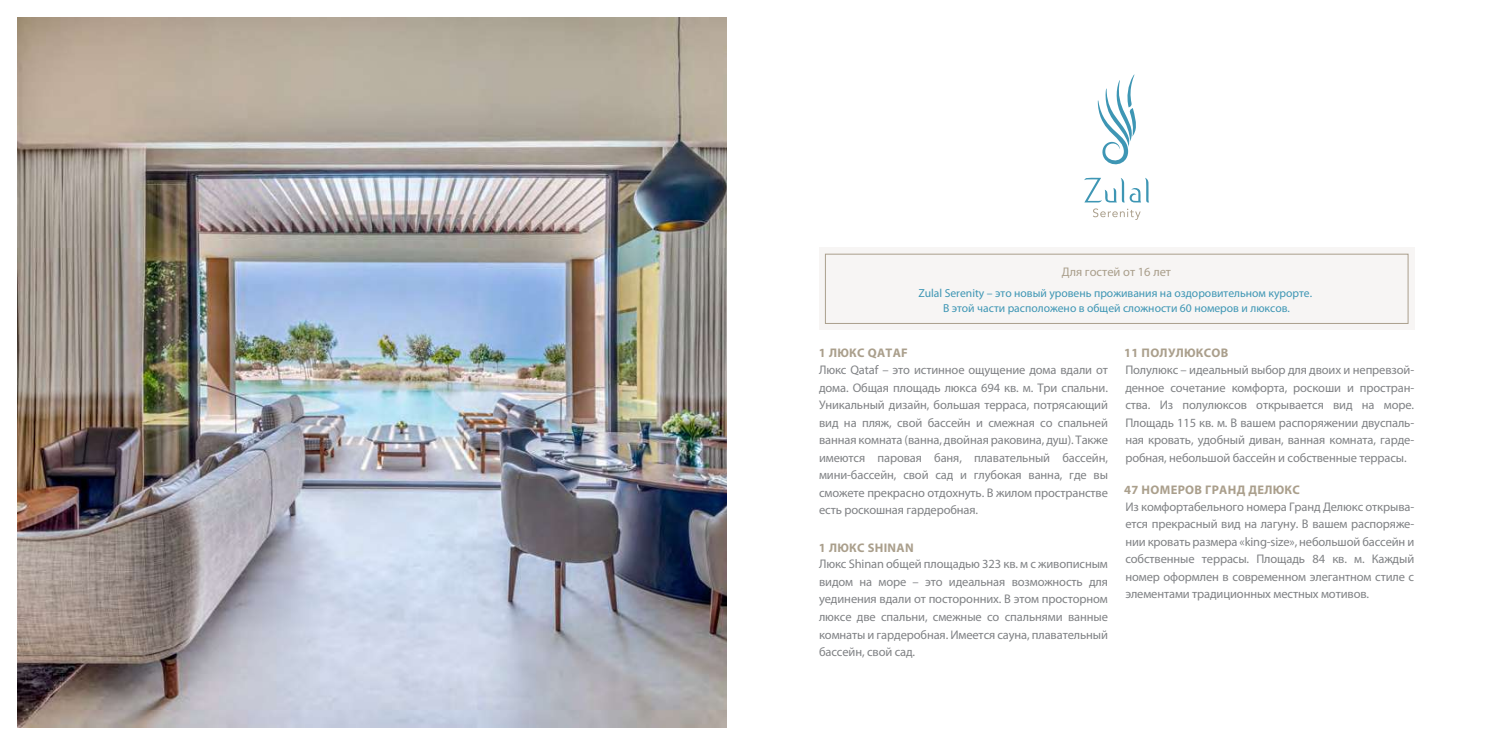
<style>
.page{position:relative;width:1489px;height:745px;background:#fff}
.page>*{position:absolute;margin:0;border:0;box-sizing:border-box;transform-origin:0 0}
.t1{font:12.5px/17.5px "Myriad Pro";letter-spacing:-.01em;color:#808285;text-align:justify}
.t2{font:700 12.5px "Myriad Pro";letter-spacing:.025em;color:#aa9f8c}
.t3{font:12.5px "Myriad Pro";color:#aa9f8c}
.t4{font:11.62px/15px "Myriad Pro";color:#3e96b4;text-align:center}
</style>
<div class="page">
<img style="left:18px;top:18px;width:708px;height:708px">
<div style="left:819px;top:247px;width:595px;height:83px;background:#f7f5f4"></div>
<div style="left:824px;top:253px;width:584px;height:71px;border:1px solid #aa9f8c"></div>
<svg style="left:1084px;top:177px;width:65px;height:25px"></svg>
<svg style="left:1097px;top:74px;width:39px;height:91px"></svg>
<svg style="left:1093px;top:208px;width:47px;height:12px"></svg>
<p class="t3" style="left:1061px;top:264px;width:111px">Для гостей от 16 лет</p>
<p class="t4" style="left:918px;top:285px;width:395px">Zulal Serenity – это новый уровень проживания на оздоровительном курорте.<br>В этой части расположено в общей сложности 60 номеров и люксов.</p>
<p class="t2" style="left:819px;top:344px;width:90px">1 ЛЮКС QATAF</p>
<p class="t2" style="left:1124px;top:344px;width:106px">11 ПОЛУЛЮКСОВ</p>
<p class="t1" style="left:819px;top:360px;width:290px">Люкс Qataf – это истинное ощущение дома вдали от дома. Общая площадь люкса 694 кв. м. Три спальни.<br>Уникальный дизайн, большая терраса, потрясающий вид на пляж, свой бассейн и смежная со спальней ванная комната (ванна, двойная раковина, душ). Также имеются паровая баня, плавательный бассейн, мини-бассейн, свой сад и глубокая ванна, где вы сможете прекрасно отдохнуть. В жилом пространстве есть роскошная гардеробная.</p>
<p class="t2" style="left:819px;top:539px;width:96px">1 ЛЮКС SHINAN</p>
<p class="t1" style="left:819px;top:555px;width:290px">Люкс Shinan общей площадью 323 кв. м с живописным видом на море – это идеальная возможность для уединения вдали от посторонних. В этом просторном люксе две спальни, смежные со спальнями ванные комнаты и гардеробная. Имеется сауна, плавательный бассейн, свой сад.</p>
<p class="t1" style="left:1125px;top:360px;width:290px">Полулюкс – идеальный выбор для двоих и непревзой&shy;денное сочетание комфорта, роскоши и простран&shy;ства. Из полулюксов открывается вид на море.<br>Площадь 115 кв. м. В вашем распоряжении двуспаль&shy;ная кровать, удобный диван, ванная комната, гарде&shy;робная, небольшой бассейн и собственные террасы.</p>
<p class="t1" style="left:1125px;top:497px;width:290px">Из комфортабельного номера Гранд Делюкс открыва&shy;ется прекрасный вид на лагуну. В вашем распоряже&shy;нии кровать размера «king-size», небольшой бассейн и собственные террасы. Площадь 84 кв. м. Каждый номер оформлен в современном элегантном стиле с элементами традиционных местных мотивов.</p>
<p class="t2" style="left:1124px;top:481px;width:177px">47 НОМЕРОВ ГРАНД ДЕЛЮКС</p>
</div>
